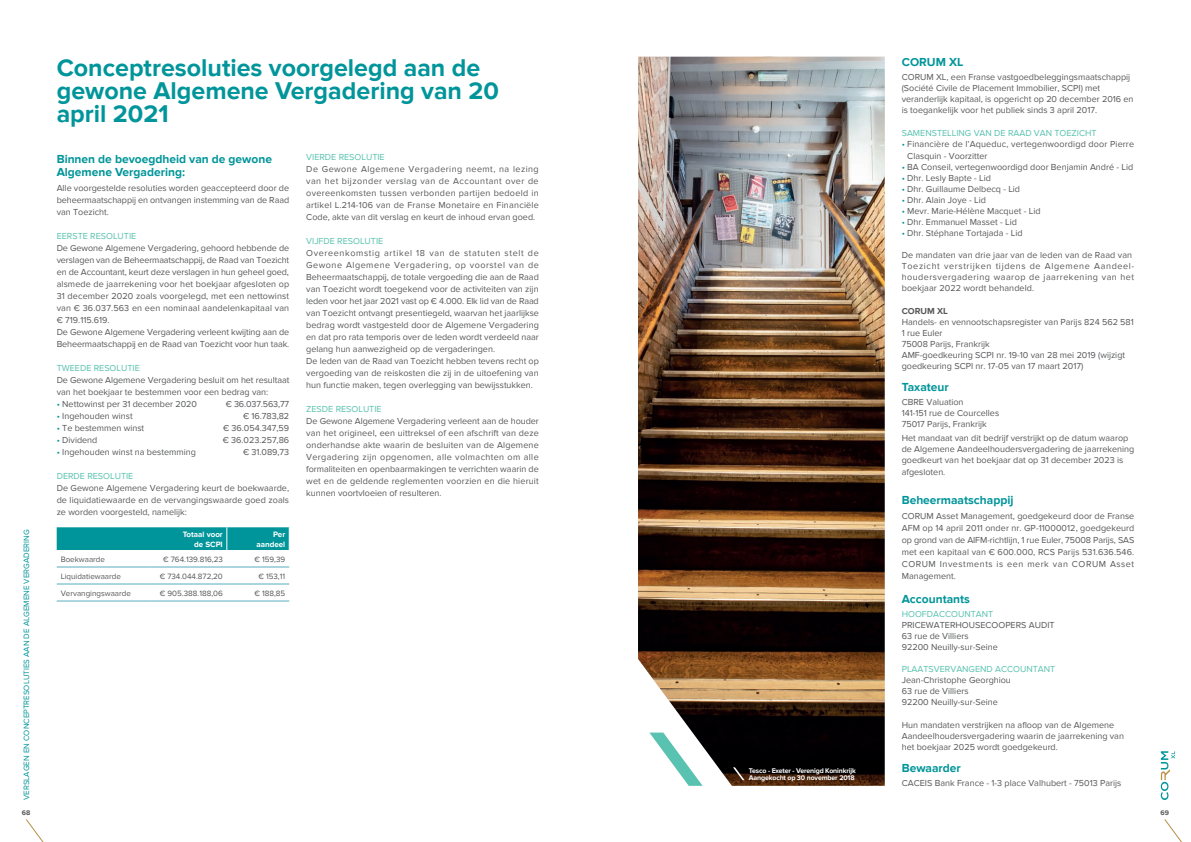
<style>
.page{position:relative;width:1191px;height:842px;background:#fff}
.page>*{position:absolute;margin:0;border:0;box-sizing:border-box;transform-origin:0 0}
.t1{font:700 25px/23px "Proxima Nova";color:#00959a}
.t2{font:700 12px/13px "Proxima Nova";color:#00959a}
.t3{font:9px/12px "Proxima Nova";color:#57585a}
.t4{font:9px "Proxima Nova";color:#59c2b0}
.t5{font:9px/11.1px "Proxima Nova";letter-spacing:.055em;color:#57585a}
.t6{font:700 9px "Proxima Nova";color:#57585a}
.t7{font:8px "Proxima Nova";color:#57585a}
.t8{font:8px "Proxima Nova";color:#00959a}
.t9{font:700 8px/10.4px "Proxima Nova";color:#fff;text-align:right}
.t10{font:700 7px/7px "Proxima Nova";letter-spacing:-.02em;color:#fff}
.t11{font:700 7px "Proxima Nova";color:#57585a}
.s1{color:#00959a}
</style>
<div class="page">
<svg style="left:1164px;top:819px;width:18px;height:23px"></svg>
<svg style="left:26px;top:819px;width:18px;height:23px"></svg>
<svg style="left:1160px;top:751px;width:15px;height:49px"></svg>
<img style="left:638px;top:57px;width:246px;height:729px">
<svg style="left:649px;top:732px;width:53px;height:54px"></svg>
<svg style="left:733px;top:767px;width:11px;height:13px"></svg>
<hr style="left:57px;top:584px;width:93px;height:1px;background:#56adbe">
<hr style="left:150px;top:584px;width:77px;height:1px;background:#56adbe">
<hr style="left:227px;top:584px;width:62px;height:1px;background:#56adbe">
<hr style="left:57px;top:601px;width:93px;height:1px;background:#56adbe">
<hr style="left:150px;top:601px;width:77px;height:1px;background:#56adbe">
<hr style="left:227px;top:601px;width:62px;height:1px;background:#56adbe">
<div style="left:57px;top:527px;width:233px;height:23px;background:#00959a"></div>
<hr style="left:57px;top:567px;width:93px;height:1px;background:#56adbe">
<hr style="left:150px;top:567px;width:77px;height:1px;background:#56adbe">
<hr style="left:227px;top:567px;width:62px;height:1px;background:#56adbe">
<p class="t8" style="left:22px;top:800px;width:272px;rotate:-90deg">VERSLAGEN EN CONCEPTRESOLUTIES AAN DE ALGEMENE VERGADERING</p>
<h1 class="t1" style="left:57px;top:57px;width:444px">Conceptresoluties voorgelegd aan de gewone Algemene Vergadering van 20 april 2021</h1>
<h2 class="t2" style="left:57px;top:152px;width:217px">Binnen de bevoegdheid van de gewone<br>Algemene Vergadering:</h2>
<p class="t3" style="left:57px;top:182px;width:234px;text-align:justify">Alle voorgestelde resoluties worden geaccepteerd door de beheermaatschappij en ontvangen instemming van de Raad van Toezicht.</p>
<p class="t4" style="left:57px;top:230px;width:81px">EERSTE RESOLUTIE</p>
<p class="t3" style="left:57px;top:242px;width:234px">De Gewone Algemene Vergadering, gehoord hebbende de verslagen van de Beheermaatschappij, de Raad van Toezicht en de Accountant, keurt deze verslagen in hun geheel goed, alsmede de jaarrekening voor het boekjaar afgesloten op 31 december 2020 zoals voorgelegd, met een nettowinst van € 36.037.563 en een nominaal aandelenkapitaal van € 719.115.619.<br>De Gewone Algemene Vergadering verleent kwijting aan de Beheermaatschappij en de Raad van Toezicht voor hun taak.</p>
<p class="t4" style="left:57px;top:362px;width:85px">TWEEDE RESOLUTIE</p>
<p class="t3" style="left:57px;top:374px;width:234px">De Gewone Algemene Vergadering besluit om het resultaat van het boekjaar te bestemmen voor een bedrag van:</p>
<p class="t3" style="left:57px;top:398px;width:142px"><span class="s1">•</span> Nettowinst per 31 december 2020</p>
<p class="t3" style="left:226px;top:398px;width:65px">€ 36.037.563,77</p>
<p class="t3" style="left:57px;top:410px;width:77px"><span class="s1">•</span> Ingehouden winst</p>
<p class="t3" style="left:243px;top:410px;width:47px">€ 16.783,82</p>
<p class="t3" style="left:57px;top:422px;width:89px"><span class="s1">•</span> Te bestemmen winst</p>
<p class="t3" style="left:223px;top:422px;width:68px">€ 36.054.347,59</p>
<p class="t3" style="left:57px;top:434px;width:42px"><span class="s1">•</span> Dividend</p>
<p class="t3" style="left:223px;top:434px;width:68px">€ 36.023.257,86</p>
<p class="t3" style="left:57px;top:446px;width:141px"><span class="s1">•</span> Ingehouden winst na bestemming</p>
<p class="t3" style="left:243px;top:446px;width:47px">€ 31.089,73</p>
<p class="t4" style="left:57px;top:470px;width:78px">DERDE RESOLUTIE</p>
<p class="t3" style="left:57px;top:482px;width:234px;text-align:justify">De Gewone Algemene Vergadering keurt de boekwaarde, de liquidatiewaarde en de vervangingswaarde goed zoals ze worden voorgesteld, namelijk:</p>
<p class="t4" style="left:306px;top:152px;width:80px">VIERDE RESOLUTIE</p>
<p class="t3" style="left:306px;top:163px;width:234px;text-align:justify">De Gewone Algemene Vergadering neemt, na lezing van het bijzonder verslag van de Accountant over de overeenkomsten tussen verbonden partijen bedoeld in artikel L.214-106 van de Franse Monetaire en Financiële Code, akte van dit verslag en keurt de inhoud ervan goed.</p>
<p class="t4" style="left:306px;top:236px;width:79px">VIJFDE RESOLUTIE</p>
<p class="t3" style="left:306px;top:247px;width:234px">Overeenkomstig artikel 18 van de statuten stelt de Gewone Algemene Vergadering, op voorstel van de Beheermaatschappij, de totale vergoeding die aan de Raad van Toezicht wordt toegekend voor de activiteiten van zijn leden voor het jaar 2021 vast op € 4.000. Elk lid van de Raad van Toezicht ontvangt presentiegeld, waarvan het jaarlijkse bedrag wordt vastgesteld door de Algemene Vergadering en dat pro rata temporis over de leden wordt verdeeld naar gelang hun aanwezigheid op de vergaderingen.<br>De leden van de Raad van Toezicht hebben tevens recht op vergoeding van de reiskosten die zij in de uitoefening van hun functie maken, tegen overlegging van bewijsstukken.</p>
<p class="t4" style="left:306px;top:404px;width:77px">ZESDE RESOLUTIE</p>
<p class="t3" style="left:306px;top:415px;width:234px;text-align:justify">De Gewone Algemene Vergadering verleent aan de houder van het origineel, een uittreksel of een afschrift van deze onderhandse akte waarin de besluiten van de Algemene Vergadering zijn opgenomen, alle volmachten om alle formaliteiten en openbaarmakingen te verrichten waarin de wet en de geldende reglementen voorzien en die hieruit kunnen voortvloeien of resulteren.</p>
<p class="t9" style="left:183px;top:529px;width:42px">Totaal voor de SCPI</p>
<p class="t9" style="left:256px;top:529px;width:30px">Per aandeel</p>
<p class="t7" style="left:61px;top:554px;width:46px">Boekwaarde</p>
<p class="t7" style="left:163px;top:554px;width:61px">€ 764.139.816,23</p>
<p class="t7" style="left:254px;top:554px;width:32px">€ 159,39</p>
<p class="t7" style="left:61px;top:571px;width:62px">Liquidatiewaarde</p>
<p class="t7" style="left:160px;top:571px;width:65px">€ 734.044.872,20</p>
<p class="t7" style="left:258px;top:571px;width:28px">€ 153,11</p>
<p class="t7" style="left:61px;top:588px;width:72px">Vervangingswaarde</p>
<p class="t7" style="left:160px;top:588px;width:64px">€ 905.388.188,06</p>
<p class="t7" style="left:254px;top:588px;width:32px">€ 188,85</p>
<p class="t10" style="left:749px;top:767px;width:108px">Tesco - Exeter - Verenigd Koninkrijk<br>Aangekocht op 30 november 2018</p>
<h2 class="t2" style="left:901px;top:56px;width:63px">CORUM XL</h2>
<p class="t3" style="left:901px;top:72px;width:233px;line-height:11.1px">CORUM XL, een Franse vastgoedbeleggingsmaatschappij (Société Civile de Placement Immobilier, SCPI) met veranderlijk kapitaal, is opgericht op 20 december 2016 en is toegankelijk voor het publiek sinds 3 april 2017.</p>
<p class="t4" style="left:901px;top:128px;width:196px">SAMENSTELLING VAN DE RAAD VAN TOEZICHT</p>
<p class="t3" style="left:907px;top:139px;width:228px;line-height:11.1px;text-indent:-6px"><span class="s1">•</span> Financière de l’Aqueduc, vertegenwoordigd door Pierre<br>Clasquin - Voorzitter</p>
<p class="t3" style="left:901px;top:161px;width:233px"><span class="s1">•</span> BA Conseil, vertegenwoordigd door Benjamin André - Lid</p>
<p class="t3" style="left:901px;top:172px;width:91px"><span class="s1">•</span> Dhr. Lesly Bapte - Lid</p>
<p class="t3" style="left:901px;top:183px;width:120px"><span class="s1">•</span> Dhr. Guillaume Delbecq - Lid</p>
<p class="t3" style="left:901px;top:194px;width:86px"><span class="s1">•</span> Dhr. Alain Joye - Lid</p>
<p class="t3" style="left:901px;top:205px;width:140px"><span class="s1">•</span> Mevr. Marie-Hélène Macquet - Lid</p>
<p class="t3" style="left:901px;top:216px;width:117px"><span class="s1">•</span> Dhr. Emmanuel Masset - Lid</p>
<p class="t3" style="left:901px;top:227px;width:122px"><span class="s1">•</span> Dhr. Stéphane Tortajada - Lid</p>
<p class="t5" style="left:901px;top:250px;width:234px">De mandaten van drie jaar van de leden van de Raad van Toezicht verstrijken tijdens de Algemene Aandeel&shy;houdersvergadering waarop de jaarrekening van het boekjaar 2022 wordt behandeld.</p>
<p class="t6" style="left:901px;top:305px;width:48px">CORUM XL</p>
<p class="t3" style="left:901px;top:316px;width:234px;line-height:11.1px">Handels- en vennootschapsregister van Parijs 824 562 581<br>1 rue Euler<br>75008 Parijs, Frankrijk<br>AMF-goedkeuring SCPI nr. 19-10 van 28 mei 2019 (wijzigt goedkeuring SCPI nr. 17-05 van 17 maart 2017)</p>
<h2 class="t2" style="left:901px;top:381px;width:49px">Taxateur</h2>
<p class="t3" style="left:901px;top:397px;width:99px;line-height:11.1px">CBRE Valuation<br>141-151 rue de Courcelles<br>75017 Parijs, Frankrijk</p>
<p class="t3" style="left:901px;top:433px;width:234px;line-height:11.1px">Het mandaat van dit bedrijf verstrijkt op de datum waarop de Algemene Aandeelhoudersvergadering de jaarrekening goedkeurt van het boekjaar dat op 31 december 2023 is afgesloten.</p>
<h2 class="t2" style="left:901px;top:494px;width:113px">Beheermaatschappij</h2>
<p class="t3" style="left:901px;top:510px;width:234px;text-align:justify">CORUM Asset Management, goedgekeurd door de Franse AFM op 14 april 2011 onder nr. GP-11000012, goedgekeurd op grond van de AIFM-richtlijn, 1 rue Euler, 75008 Parijs, SAS met een kapitaal van € 600.000, RCS Parijs 531.636.546.<br>CORUM Investments is een merk van CORUM Asset Management.</p>
<h2 class="t2" style="left:901px;top:593px;width:70px">Accountants</h2>
<p class="t4" style="left:901px;top:609px;width:93px">HOOFDACCOUNTANT</p>
<p class="t3" style="left:901px;top:619px;width:154px;line-height:11.1px">PRICEWATERHOUSECOOPERS AUDIT<br>63 rue de Villiers<br>92200 Neuilly-sur-Seine</p>
<p class="t4" style="left:901px;top:664px;width:155px">PLAATSVERVANGEND ACCOUNTANT</p>
<p class="t3" style="left:901px;top:675px;width:111px;line-height:11.1px">Jean-Christophe Georghiou<br>63 rue de Villiers<br>92200 Neuilly-sur-Seine</p>
<p class="t3" style="left:901px;top:719px;width:224px;line-height:11.1px">Hun mandaten verstrijken na afloop van de Algemene<br>Aandeelhoudersvergadering waarin de jaarrekening van het boekjaar 2025 wordt goedgekeurd.</p>
<h2 class="t2" style="left:901px;top:762px;width:61px">Bewaarder</h2>
<p class="t3" style="left:901px;top:777px;width:221px">CACEIS Bank France - 1-3 place Valhubert - 75013 Parijs</p>
<p class="t11" style="left:22px;top:809px;width:10px">68</p>
<p class="t11" style="left:1160px;top:809px;width:10px">69</p>
</div>
